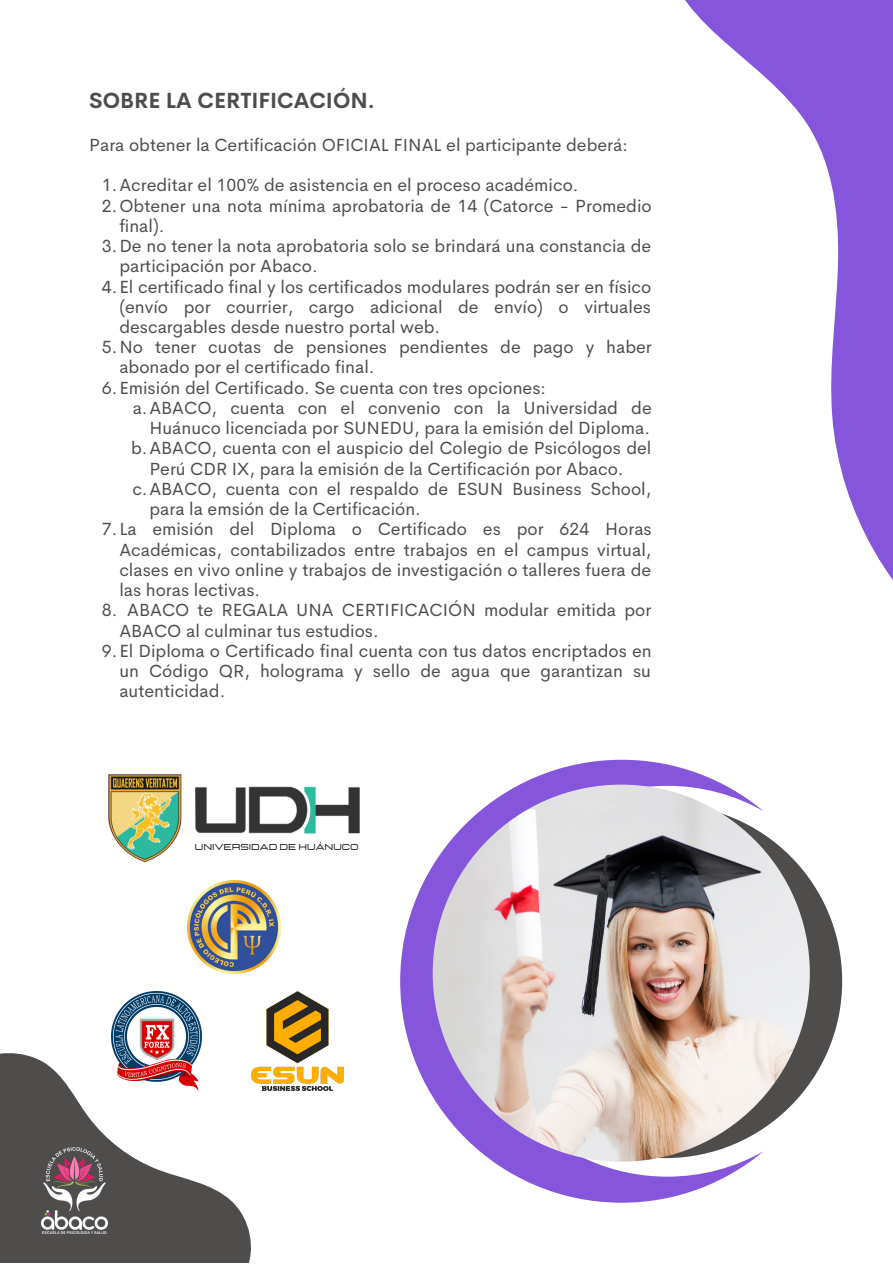
<style>
.page{position:relative;width:893px;height:1264px;background:#fff}
.page>*{position:absolute;margin:0;border:0;box-sizing:border-box;transform-origin:0 0}
.t1{font:700 21.45px "Cerebri Sans";color:#4f4c4c}
.t2{font:17.7px "Cerebri Sans";color:#4f4c4c}
.t3{font:8.55px "Lastica";color:#000}
</style>
<div class="page">
<svg style="left:685px;top:0;width:207px;height:579px"></svg>
<svg style="left:0;top:1027px;width:281px;height:235px"></svg>
<svg style="left:400px;top:759px;width:355px;height:443px"></svg>
<svg style="left:552px;top:804px;width:290px;height:354px"></svg>
<img style="left:432px;top:784px;width:377px;height:377px;border-radius:50%">
<img style="left:42px;top:1147px;width:65px;height:86px">
<img style="left:187px;top:880px;width:94px;height:93px">
<img style="left:111px;top:991px;width:90px;height:99px">
<img style="left:251px;top:991px;width:92px;height:99px">
<img style="left:108px;top:774px;width:252px;height:88px">
<div style="left:190px;top:840px;width:173px;height:12px;background:#fff"></div>
<p class="t1" style="left:89px;top:87px;width:287px">SOBRE LA CERTIFICACIÓN.</p>
<p class="t2" style="left:89px;top:133px;width:540px">Para obtener la Certificación OFICIAL FINAL el participante deberá:</p>
<p class="t2" style="left:102px;top:174px;width:478px">1.Acreditar el 100% de asistencia en el proceso académico.</p>
<p class="t2" style="left:102px;top:194px;width:551px">2.Obtener una nota mínima aprobatoria de 14 (Catorce - Promedio</p>
<p class="t2" style="left:119px;top:214px;width:47px">final).</p>
<p class="t2" style="left:102px;top:234px;width:551px">3.De no tener la nota aprobatoria solo se brindará una constancia de</p>
<p class="t2" style="left:119px;top:254px;width:200px">participación por Abaco.</p>
<p class="t2" style="left:102px;top:275px;width:551px">4.El certificado final y los certificados modulares podrán ser en físico</p>
<p class="t2" style="left:119px;top:295px;width:533px">(envío por courrier, cargo adicional de envío) o virtuales</p>
<p class="t2" style="left:119px;top:315px;width:322px">descargables desde nuestro portal web.</p>
<p class="t2" style="left:102px;top:335px;width:551px">5.No tener cuotas de pensiones pendientes de pago y haber</p>
<p class="t2" style="left:119px;top:356px;width:257px">abonado por el certificado final.</p>
<p class="t2" style="left:102px;top:376px;width:445px">6.Emisión del Certificado. Se cuenta con tres opciones:</p>
<p class="t2" style="left:133px;top:396px;width:520px">a.ABACO, cuenta con el convenio con la Universidad de</p>
<p class="t2" style="left:149px;top:416px;width:502px">Huánuco licenciada por SUNEDU, para la emisión del Diploma.</p>
<p class="t2" style="left:131px;top:437px;width:522px">b.ABACO, cuenta con el auspicio del Colegio de Psicólogos del</p>
<p class="t2" style="left:149px;top:457px;width:475px">Perú CDR IX, para la emisión de la Certificación por Abaco.</p>
<p class="t2" style="left:132px;top:477px;width:520px">c.ABACO, cuenta con el respaldo de ESUN Business School,</p>
<p class="t2" style="left:149px;top:497px;width:273px">para la emsión de la Certificación.</p>
<p class="t2" style="left:102px;top:517px;width:551px">7.La emisión del Diploma o Certificado es por 624 Horas</p>
<p class="t2" style="left:119px;top:538px;width:533px">Académicas, contabilizados entre trabajos en el campus virtual,</p>
<p class="t2" style="left:119px;top:558px;width:533px">clases en vivo online y trabajos de investigación o talleres fuera de</p>
<p class="t2" style="left:119px;top:578px;width:142px">las horas lectivas.</p>
<p class="t2" style="left:127px;top:598px;width:525px">ABACO te REGALA UNA CERTIFICACIÓN modular emitida por</p>
<p class="t2" style="left:119px;top:619px;width:261px">ABACO al culminar tus estudios.</p>
<p class="t2" style="left:102px;top:639px;width:551px">9.El Diploma o Certificado final cuenta con tus datos encriptados en</p>
<p class="t2" style="left:119px;top:659px;width:533px">un Código QR, holograma y sello de agua que garantizan su</p>
<p class="t2" style="left:119px;top:679px;width:107px">autenticidad.</p>
<p class="t2" style="left:102px;top:598px;width:17px">8.</p>
<p class="t3" style="left:195px;top:843px;width:165px">UNIVERSIDAD DE HUÁNUCO</p>
</div>
